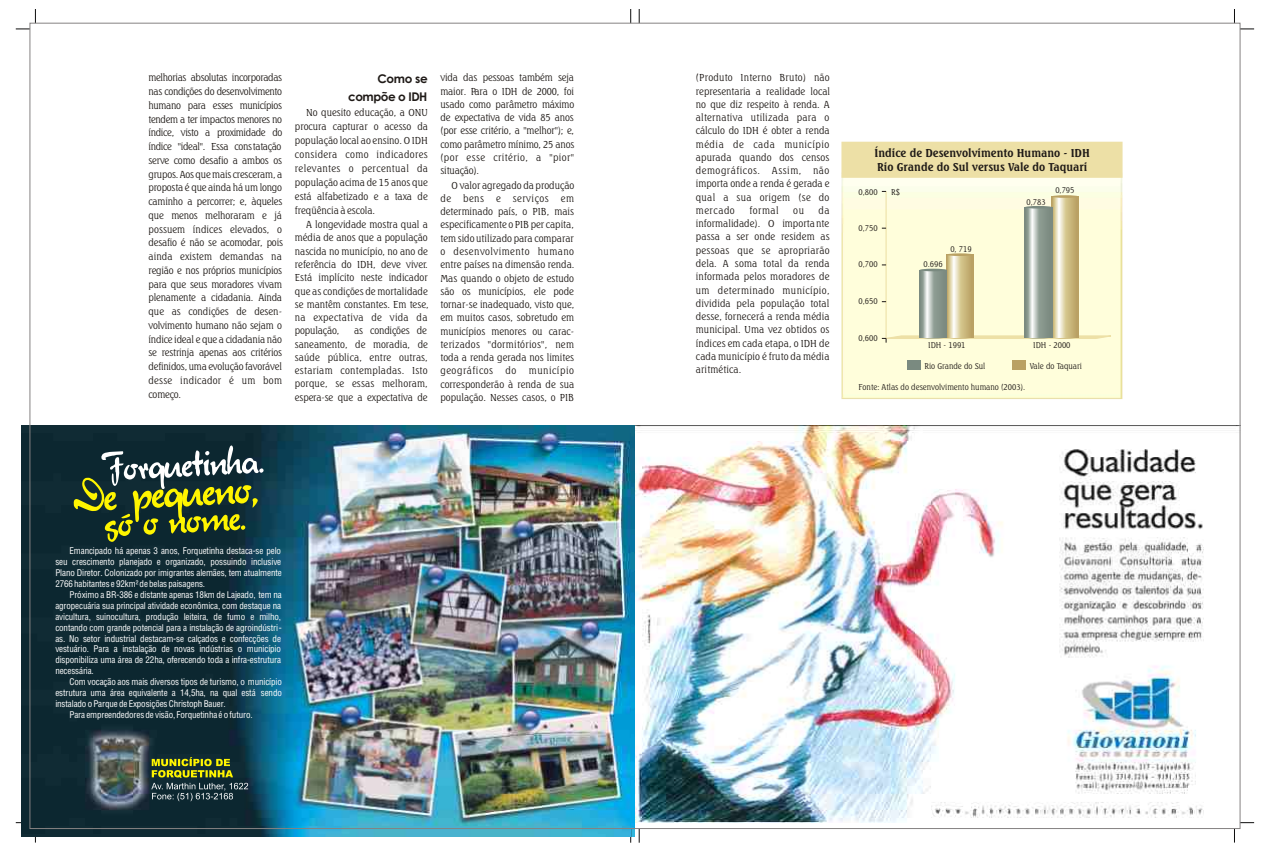
<style>
.page{position:relative;width:1262px;height:851px;background:#fff}
.page>*{position:absolute;margin:0;border:0;box-sizing:border-box;transform-origin:0 0}
.t1{font:700 12px/17.5px "Century Gothic";letter-spacing:-.04em;color:#1f1a17;text-align:right}
.t2{font:700 11px/13.8px "Seagull Lt BT";color:#1f1a17}
.t3{font:9.7px/13.3px "Seagull Lt BT";letter-spacing:-.015em;color:#1f1a17;text-align:justify}
.t4{font:9px/10.9px "Switzerland Condensed";letter-spacing:-.015em;color:#fff;text-align:justify}
.t5{font:8px "Seagull Lt BT";color:#1f1a17}
</style>
<div class="page">
<img style="left:635px;top:426px;width:603px;height:397px">
<img style="left:631px;top:426px;width:4px;height:411px">
<img style="left:841px;top:178px;width:282px;height:221px">
<div style="left:1012px;top:360px;width:14px;height:10px;background:#baa163"></div>
<div style="left:907px;top:360px;width:14px;height:10px;background:#7a8a80"></div>
<hr style="left:886px;top:191px;width:1px;height:147px;background:#ede0a6">
<svg style="left:873px;top:335px;width:250px;height:8px;background:#f5f1c7"></svg>
<hr style="left:1052px;top:336px;width:27px;height:2px;background:#baa163;border-radius:50%">
<hr style="left:1025px;top:336px;width:27px;height:2px;background:#7a8a80;border-radius:50%">
<div style="left:841px;top:142px;width:282px;height:36px;background:#ede0a6;border:2px solid #ede0a6"></div>
<hr style="left:946px;top:336px;width:28px;height:2px;background:#baa163;border-radius:50%">
<hr style="left:920px;top:336px;width:27px;height:2px;background:#7a8a80;border-radius:50%">
<svg style="left:1052px;top:197px;width:27px;height:140px;background:#d2c597"></svg>
<svg style="left:1025px;top:208px;width:27px;height:129px;background:#9eaaa2"></svg>
<svg style="left:946px;top:255px;width:28px;height:82px;background:#d4c596"></svg>
<svg style="left:920px;top:270px;width:27px;height:67px;background:#9eaaa2"></svg>
<hr style="left:1052px;top:195px;width:27px;height:3px;background:#baa163;border-radius:50%">
<hr style="left:1025px;top:206px;width:27px;height:3px;background:#7a8a80;border-radius:50%">
<hr style="left:920px;top:269px;width:27px;height:2px;background:#7a8a80;border-radius:50%">
<hr style="left:946px;top:253px;width:27px;height:3px;background:#baa163;border-radius:50%">
<svg style="left:35px;top:9px;width:1px;height:14px"></svg>
<svg style="left:16px;top:29px;width:14px;height:1px"></svg>
<svg style="left:16px;top:822px;width:20px;height:21px"></svg>
<svg style="left:631px;top:829px;width:1px;height:14px"></svg>
<svg style="left:631px;top:9px;width:1px;height:14px"></svg>
<svg style="left:1234px;top:9px;width:1px;height:14px"></svg>
<svg style="left:1240px;top:29px;width:14px;height:1px"></svg>
<svg style="left:1234px;top:822px;width:20px;height:21px"></svg>
<svg style="left:639px;top:829px;width:1px;height:14px"></svg>
<svg style="left:639px;top:9px;width:1px;height:14px"></svg>
<img style="left:21px;top:426px;width:610px;height:411px">
<svg style="left:151px;top:757px;width:97px;height:44px;background:#465939"></svg>
<svg style="left:74px;top:445px;width:190px;height:97px;background:#45583b"></svg>
<p class="t3" style="left:149px;top:72px;width:136px;line-height:13.8px;text-align:left">melhorias absolutas incorporadas nas condições do desenvolvimento humano para esses municípios tendem a ter impactos menores no índice, visto a proximidade do índice "ideal". Essa constatação serve como desafio a ambos os grupos. Aos que mais cresceram, a proposta é que ainda há um longo caminho a percorrer; e, àqueles que menos melhoraram e já possuem índices elevados, o desafio é não se acomodar, pois ainda existem demandas na região e nos próprios municípios para que seus moradores vivam plenamente a cidadania. Ainda que as condições de desen&shy;volvimento humano não sejam o índice ideal e que a cidadania não se restrinja apenas aos critérios definidos, uma evolução favorável desse indicador é um bom começo.</p>
<p class="t1" style="left:348px;top:71px;width:81px">Como se compõe o IDH</p>
<p class="t3" style="left:295px;top:106px;width:135px;line-height:14px;text-indent:11px">No quesito educação, a ONU procura capturar o acesso da população local ao ensino. O IDH considera como indicadores relevantes o percentual da população acima de 15 anos que está alfabetizado e a taxa de freqüência à escola.</p>
<p class="t3" style="left:295px;top:219px;width:135px;text-indent:11px">A longevidade mostra qual a média de anos que a população nascida no município, no ano de referência do IDH, deve viver.<br>Está implícito neste indicador que as condições de mortalidade se mantêm constantes. Em tese, na expectativa de vida da população,</p>
<p class="t3" style="left:295px;top:325px;width:135px;text-indent:59px">as condições de saneamento, de moradia, de saúde pública, entre outras, estariam contempladas. Isto porque, se essas melhoram, espera-se que a expectativa de</p>
<p class="t3" style="left:440px;top:72px;width:135px">vida das pessoas também seja maior. Para o IDH de 2000, foi usado como parâmetro máximo de expectativa de vida 85 anos (por esse critério, a "melhor"); e, como parâmetro mínimo, 25 anos (por esse critério, a "pior" situação).</p>
<p class="t3" style="left:440px;top:179px;width:136px;text-indent:11px">O valor agregado da produção de bens e serviços em determinado país, o PIB, mais especificamente o PIB per capita, tem sido utilizado para comparar o desenvolvimento humano entre países na dimensão renda.<br>Mas quando o objeto de estudo são os municípios, ele pode tornar-se inadequado, visto que, em muitos casos, sobretudo em municípios menores ou carac&shy;terizados "dormitórios", nem toda a renda gerada nos limites geográficos</p>
<p class="t3" style="left:440px;top:365px;width:135px;text-indent:88px">município corresponderão à renda de sua população. Nesses casos, o PIB</p>
<p class="t3" style="left:506px;top:365px;width:12px">do</p>
<p class="t4" style="left:55px;top:546px;width:228px;text-indent:14px">Emancipado há apenas 3 anos, Forquetinha destaca-se pelo seu crescimento planejado e organizado, possuindo inclusive Plano Diretor. Colonizado por imigrantes alemães, tem atualmente 2766 habitantes e 92km² de belas paisagens.</p>
<p class="t4" style="left:55px;top:590px;width:228px;text-indent:14px">Próximo a BR-386 e distante apenas 18km de Lajeado, tem na agropecuária sua principal atividade econômica, com destaque na avicultura, suinocultura, produção leiteira, de fumo e milho, contando com grande potencial para a instalação de agroindústri&shy;as. No setor industrial destacam-se calçados e confecções de vestuário. Para a instalação de novas indústrias o município disponibiliza uma área de 22ha, oferecendo toda a infra-estrutura necessária.</p>
<p class="t4" style="left:70px;top:678px;width:214px">Com vocação aos mais diversos tipos de turismo, o município</p>
<p class="t4" style="left:55px;top:689px;width:228px">estrutura uma área equivalente a 14,5ha, na qual está sendo</p>
<p class="t4" style="left:55px;top:699px;width:172px">instalado o Parque de Exposições Christoph Bauer.</p>
<p class="t4" style="left:70px;top:710px;width:185px">Para empreendedores de visão, Forquetinha é o futuro.</p>
<p class="t3" style="left:696px;top:72px;width:136px">(Produto Interno Bruto) não representaria a realidade local no que diz respeito à renda. A alternativa utilizada para o cálculo do IDH é obter a renda média de cada município apurada quando dos censos demográficos. Assim, não importa onde a renda é gerada e qual a sua origem (se do mercado</p>
<p class="t3" style="left:749px;top:205px;width:31px">formal</p>
<p class="t3" style="left:793px;top:205px;width:12px">ou</p>
<p class="t3" style="left:696px;top:205px;width:135px;text-indent:123px">da informalidade). O importante passa a ser onde residem as pessoas que se apropriarão dela. A soma total da renda informada pelos moradores de um determinado município, dividida pela população total desse, fornecerá a renda média municipal. Uma vez obtidos os índices em cada etapa, o IDH de cada município é fruto da média aritmética.</p>
<p class="t2" style="left:875px;top:147px;width:217px">Índice de Desenvolvimento Humano - IDH<br>Rio Grande do Sul versus Vale do Taquari</p>
<p class="t5" style="left:858px;top:189px;width:21px">0,800</p>
<p class="t5" style="left:891px;top:189px;width:10px">R$</p>
<p class="t5" style="left:858px;top:225px;width:21px">0,750</p>
<p class="t5" style="left:858px;top:261px;width:21px">0,700</p>
<p class="t5" style="left:858px;top:298px;width:21px">0,650</p>
<p class="t5" style="left:858px;top:335px;width:21px">0,600</p>
<p class="t5" style="left:924px;top:261px;width:21px">0.696</p>
<p class="t5" style="left:950px;top:246px;width:23px">0, 719</p>
<p class="t5" style="left:1027px;top:199px;width:21px">0,783</p>
<p class="t5" style="left:1055px;top:187px;width:21px">0,795</p>
<p class="t5" style="left:928px;top:342px;width:39px">IDH - 1991</p>
<p class="t5" style="left:1033px;top:342px;width:39px">IDH - 2000</p>
<p class="t5" style="left:924px;top:363px;width:62px">Rio Grande do Sul</p>
<p class="t5" style="left:1030px;top:363px;width:54px">Vale do Taquari</p>
<p class="t5" style="left:858px;top:383px;width:168px">Fonte: Atlas do desenvolvimento humano (2003).</p>
</div>
